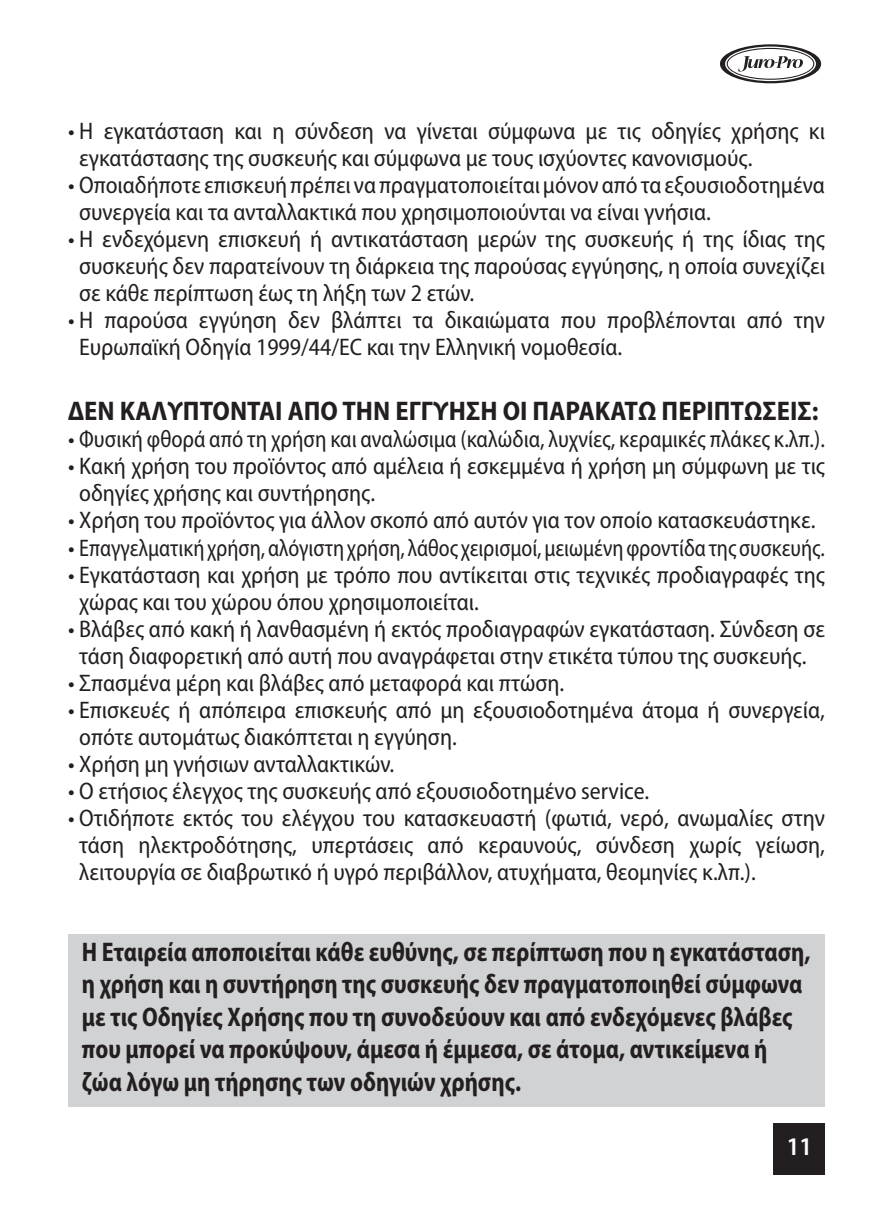
<style>
.page{position:relative;width:893px;height:1217px;background:#fff}
.page>*{position:absolute;margin:0;border:0;box-sizing:border-box;transform-origin:0 0}
.t1{font:700 semi-condensed 27px/32.4px "Myriad Pro";color:#231f20;scale:.9 1}
.t2{font:700 semi-condensed 27px "Myriad Pro";color:#231f20}
.t3{font:600 semi-condensed 25.5px "Myriad Pro";color:#fff}
.t4{font:semi-condensed 24px/27px "Myriad Pro";color:#231f20}
</style>
<div class="page">
<svg style="left:720px;top:44px;width:101px;height:39px"></svg>
<div style="left:774px;top:1123px;width:51px;height:51px;background:#231f20"></div>
<div style="left:68px;top:933px;width:757px;height:173px;background:#d1d2d4"></div>
<p class="t4" style="left:79px;top:117px;width:747px;text-indent:-11px">• Η εγκατάσταση και η σύνδεση να γίνεται σύμφωνα με τις οδηγίες χρήσης κι εγκατάστασης της συσκευής και σύμφωνα με τους ισχύοντες κανονισμούς.</p>
<p class="t4" style="left:79px;top:171px;width:747px;text-indent:-11px">• Οποιαδήποτε επισκευή πρέπει να πραγματοποιείται μόνον από τα εξουσιοδοτημένα συνεργεία και τα ανταλλακτικά που χρησιμοποιούνται να είναι γνήσια.</p>
<p class="t4" style="left:79px;top:225px;width:747px;text-align:justify;text-indent:-11px">• Η ενδεχόμενη επισκευή ή αντικατάσταση μερών της συσκευής ή της ίδιας της συσκευής δεν παρατείνουν τη διάρκεια της παρούσας εγγύησης, η οποία συνεχίζει σε κάθε περίπτωση έως τη λήξη των 2 ετών.</p>
<p class="t4" style="left:79px;top:306px;width:747px;text-indent:-11px">• Η παρούσα εγγύηση δεν βλάπτει τα δικαιώματα που προβλέπονται από την<br>Ευρωπαϊκή Οδηγία 1999/44/EC και την Ελληνική νομοθεσία.</p>
<p class="t2" style="left:68px;top:394px;width:752px">ΔΕΝ ΚΑΛΥΠΤΟΝΤΑΙ ΑΠΟ ΤΗΝ ΕΓΓΥΗΣΗ ΟΙ ΠΑΡΑΚΑΤΩ ΠΕΡΙΠΤΩΣΕΙΣ:</p>
<p class="t4" style="left:68px;top:425px;width:758px">• Φυσική φθορά από τη χρήση και αναλώσιμα (καλώδια, λυχνίες, κεραμικές πλάκες κ.λπ.).</p>
<p class="t4" style="left:79px;top:452px;width:747px;text-indent:-11px">• Κακή χρήση του προϊόντος από αμέλεια ή εσκεμμένα ή χρήση μη σύμφωνη με τις οδηγίες χρήσης και συντήρησης.</p>
<p class="t4" style="left:68px;top:506px;width:749px">• Χρήση του προϊόντος για άλλον σκοπό από αυτόν για τον οποίο κατασκευάστηκε.</p>
<p class="t4" style="left:68px;top:533px;width:758px">• Επαγγελματική χρήση, αλόγιστη χρήση, λάθος χειρισμοί, μειωμένη φροντίδα της συσκευής.</p>
<p class="t4" style="left:79px;top:560px;width:747px;text-indent:-11px">• Εγκατάσταση και χρήση με τρόπο που αντίκειται στις τεχνικές προδιαγραφές της χώρας και του χώρου όπου χρησιμοποιείται.</p>
<p class="t4" style="left:68px;top:614px;width:758px;text-align:center">• Βλάβες από κακή ή λανθασμένη ή εκτός προδιαγραφών εγκατάσταση. Σύνδεση σε τάση διαφορετική από αυτή που αναγράφεται στην ετικέτα τύπου της συσκευής.</p>
<p class="t4" style="left:68px;top:668px;width:498px">• Σπασμένα μέρη και βλάβες από μεταφορά και πτώση.</p>
<p class="t4" style="left:79px;top:695px;width:747px;text-indent:-11px">• Επισκευές ή απόπειρα επισκευής από μη εξουσιοδοτημένα άτομα ή συνεργεία, οπότε αυτομάτως διακόπτεται η εγγύηση.</p>
<p class="t4" style="left:68px;top:749px;width:328px">• Χρήση μη γνήσιων ανταλλακτικών.</p>
<p class="t4" style="left:68px;top:776px;width:583px">• Ο ετήσιος έλεγχος της συσκευής από εξουσιοδοτημένο service.</p>
<p class="t4" style="left:79px;top:803px;width:747px;text-align:justify;text-indent:-11px">• Οτιδήποτε εκτός του ελέγχου του κατασκευαστή (φωτιά, νερό, ανωμαλίες στην τάση ηλεκτροδότησης, υπερτάσεις από κεραυνούς, σύνδεση χωρίς γείωση, λειτουργία σε διαβρωτικό ή υγρό περιβάλλον, ατυχήματα, θεομηνίες κ.λπ.).</p>
<p class="t1" style="left:82px;top:934px;width:811px">Η Εταιρεία αποποιείται κάθε ευθύνης, σε περίπτωση που η εγκατάσταση, η χρήση και η συντήρηση της συσκευής δεν πραγματοποιηθεί σύμφωνα με τις Οδηγίες Χρήσης που τη συνοδεύουν και από ενδεχόμενες βλάβες που μπορεί να προκύψουν, άμεσα ή έμμεσα, σε άτομα, αντικείμενα ή ζώα λόγω μη τήρησης των οδηγιών χρήσης.</p>
<p class="t3" style="left:787px;top:1130px;width:27px">11</p>
</div>
